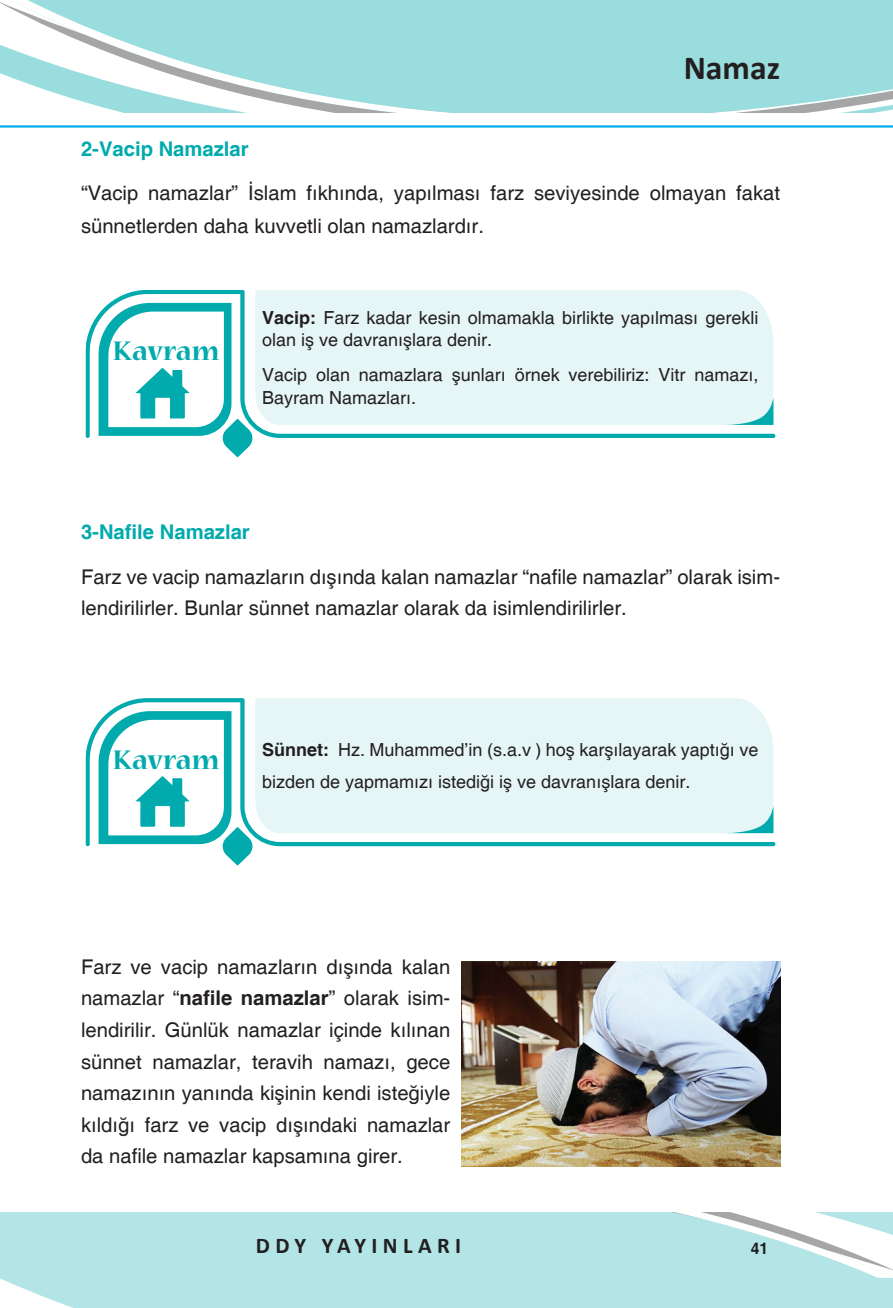
<style>
.page{position:relative;width:893px;height:1308px;background:#fff}
.page>*{position:absolute;margin:0;border:0;box-sizing:border-box;transform-origin:0 0}
.t1{font:700 33.75px "Calibri";color:#231f20}
.t2{font:700 29.93px "Nueva Std";color:#00aaad}
.t3{font:700 22.5px "Calibri";letter-spacing:.24em;color:#231f20}
.t4{font:20.25px/31.5px "Helvetica";color:#231f20}
.t5{font:700 20.25px "Helvetica";color:#00aaad}
.t6{font:18px/22.5px "Helvetica";color:#231f20}
.t7{font:700 15.75px "Helvetica";color:#231f20}
.s1{font-weight:700}
</style>
<div class="page">
<svg style="left:0;top:1213px;width:893px;height:94px"></svg>
<svg style="left:0;top:0;width:893px;height:45px;fill:#9addde"></svg>
<svg style="left:0;top:45px;width:893px;height:67px;fill:#9addde"></svg>
<hr style="left:0;top:125px;width:893px;height:3px;background:#00aeef">
<svg style="left:86px;top:290px;width:690px;height:148px;fill:#e6f6f6"></svg>
<svg style="left:723px;top:397px;width:50px;height:28px"></svg>
<svg style="left:99px;top:303px;width:155px;height:154px"></svg>
<svg style="left:86px;top:698px;width:690px;height:148px;fill:#e6f6f6"></svg>
<svg style="left:723px;top:805px;width:50px;height:28px"></svg>
<svg style="left:99px;top:711px;width:155px;height:154px"></svg>
<img style="left:461px;top:961px;width:319px;height:205px">
<h1 class="t1" style="left:684px;top:44px;width:98px">Namaz</h1>
<p class="t5" style="left:81px;top:137px;width:169px">2-Vacip Namazlar</p>
<p class="t4" style="left:81px;top:178px;width:701px;line-height:32.4px">“Vacip namazlar” İslam fıkhında, yapılması farz seviyesinde olmayan fakat sünnetlerden daha kuvvetli olan namazlardır.</p>
<h2 class="t2" style="left:113px;top:337px;width:108px">Kavram</h2>
<p class="t6" style="left:262px;top:306px;width:498px"><span class="s1">Vacip:</span> Farz kadar kesin olmamakla birlikte yapılması gerekli olan iş ve davranışlara denir.</p>
<p class="t6" style="left:262px;top:364px;width:498px">Vacip olan namazlara şunları örnek verebiliriz: Vitr namazı,<br>Bayram Namazları.</p>
<p class="t5" style="left:81px;top:520px;width:170px">3-Nafile Namazlar</p>
<p class="t4" style="left:81px;top:561px;width:701px">Farz ve vacip namazların dışında kalan namazlar “nafile namazlar” olarak isim&shy;lendirilirler. Bunlar sünnet namazlar olarak da isimlendirilirler.</p>
<h2 class="t2" style="left:113px;top:745px;width:108px">Kavram</h2>
<p class="t6" style="left:262px;top:734px;width:498px;line-height:31.5px"><span class="s1">Sünnet:</span> Hz. Muhammed’in (s.a.v ) hoş karşılayarak yaptığı ve bizden de yapmamızı istediği iş ve davranışlara denir.</p>
<p class="t4" style="left:81px;top:951px;width:371px;text-align:justify">Farz ve vacip namazların dışında kalan namazlar “<span class="s1">nafile namazlar</span>” olarak isim&shy;lendirilir. Günlük namazlar içinde kılınan sünnet namazlar, teravih namazı, gece namazının yanında kişinin kendi isteğiyle kıldığı farz ve vacip dışındaki namazlar da nafile namazlar kapsamına girer.</p>
<p class="t3" style="left:256px;top:1229px;width:207px">DDY YAYINLARI</p>
<p class="t7" style="left:751px;top:1238px;width:19px">41</p>
</div>
